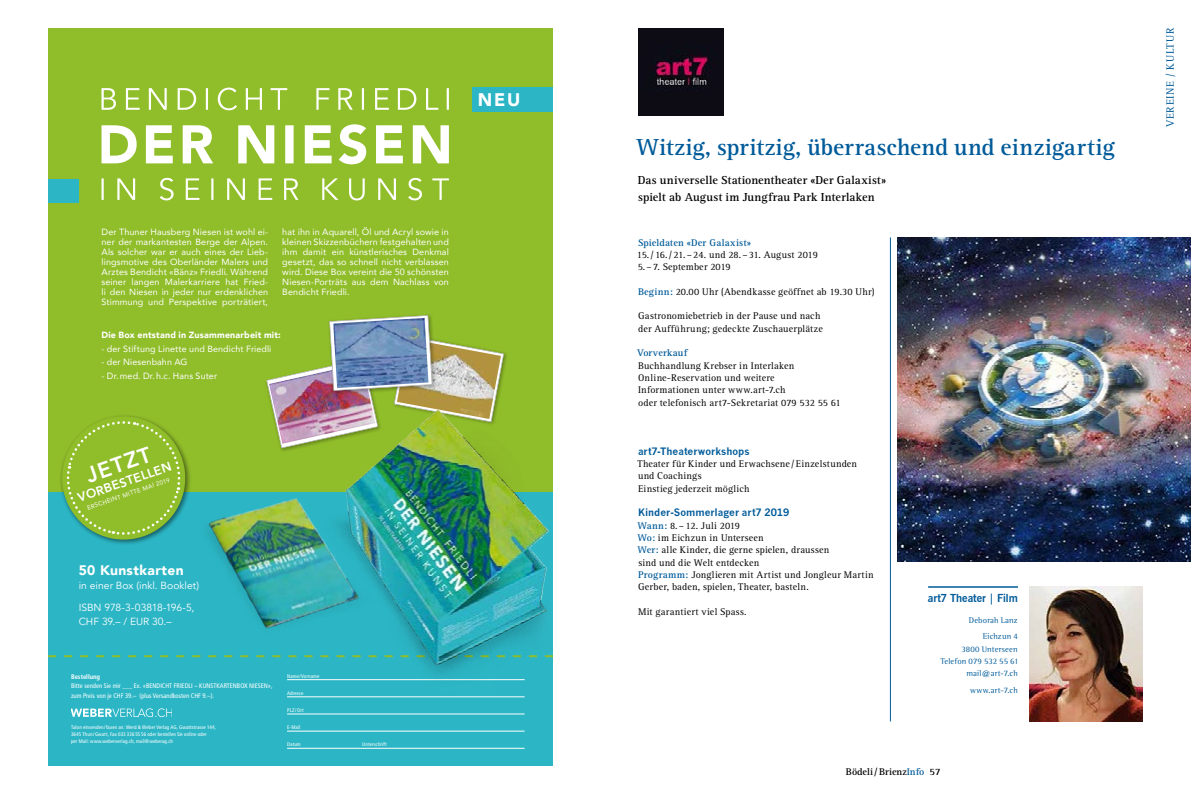
<style>
.page{position:relative;width:1191px;height:794px;background:#fff}
.page>*{position:absolute;margin:0;border:0;box-sizing:border-box;transform-origin:0 0}
.t1{font:700 24px "Rotis Serif";letter-spacing:.005em;color:#005b9a}
.t2{font:800 22.1px "Avenir";color:#fff}
.t3{font:900 18.2px "Avenir";color:#fff}
.t4{font:900 13.8px "Avenir";letter-spacing:.025em;color:#fff}
.t5{font:800 12.6px "Avenir";color:#fff}
.t6{font:700 12px/16.4px "Rotis Serif";letter-spacing:.005em;color:#000}
.t7{font:700 11px "News Gothic BT";letter-spacing:-.005em;color:#005b9a}
.t8{font:11px "Rotis Serif";letter-spacing:.065em;color:#005b9a}
.t9{font:10.3px/21.8px "Avenir";letter-spacing:.005em;color:#fff}
.t10{font:10px/12.3px "Rotis Serif";letter-spacing:.02em;color:#000}
.t11{font:700 10px "News Gothic";color:#005b9a}
.t12{font:700 10px "Rotis Serif";letter-spacing:.015em;color:#005b9a}
.t13{font:700 10px "Rotis Serif";color:#000}
.t14{font:9px/10px "Avenir";letter-spacing:.01em;color:#fff;text-align:justify}
.t15{font:900 9px "Avenir";letter-spacing:.02em;color:#fff}
.t16{font:8.5px/12.3px "AT Rotis Semi Serif";letter-spacing:.015em;color:#005b9a;text-align:right}
.t17{font:condensed 6.6px/9.7px "Frutiger";color:#fff}
.t18{font:700 condensed 6.6px "Frutiger";color:#fff}
.t19{font:6.2px "Avenir";color:#fff}
.t20{font:condensed 5.2px/7px "Frutiger";letter-spacing:.015em;color:#fff}
.s1{font-weight:700;color:#005b9a}
.s2{color:#005b9a}
</style>
<div class="page">
<img style="left:638px;top:28px;width:85px;height:88px">
<hr style="left:928px;top:586px;width:90px;height:2px;background:#005b9a">
<img style="left:1029px;top:586px;width:113px;height:135px">
<hr style="left:890px;top:237px;width:1px;height:484px;background:#005b9a">
<img style="left:897px;top:237px;width:294px;height:324px">
<div style="left:48px;top:28px;width:505px;height:730px;background:#90bd2a"></div>
<div style="left:392px;top:334px;width:116px;height:92px;background:#000;opacity:.3"></div>
<div style="left:265px;top:357px;width:117px;height:95px;background:#000;opacity:.3"></div>
<img style="left:266px;top:315px;width:238px;height:133px">
<img style="left:333px;top:318px;width:95px;height:70px">
<div style="left:48px;top:492px;width:505px;height:273px;background:#2cb6c5"></div>
<svg style="left:101px;top:178px;width:348px;height:22px"></svg>
<svg style="left:101px;top:124px;width:348px;height:40px"></svg>
<svg style="left:101px;top:88px;width:348px;height:22px"></svg>
<div style="left:472px;top:88px;width:81px;height:24px;background:#2cb6c5"></div>
<div style="left:48px;top:179px;width:31px;height:23px;background:#2cb6c5"></div>
<img style="left:208px;top:498px;width:104px;height:131px">
<svg style="left:60px;top:415px;width:130px;height:129px"></svg>
<hr style="left:287px;top:679px;width:237px;height:1px;background:#fff">
<hr style="left:287px;top:696px;width:237px;height:1px;background:#fff">
<hr style="left:287px;top:714px;width:237px;height:1px;background:#fff">
<hr style="left:287px;top:731px;width:237px;height:1px;background:#fff">
<hr style="left:287px;top:748px;width:237px;height:1px;background:#fff">
<svg style="left:48px;top:655px;width:264px;height:2px"></svg>
<img style="left:312px;top:394px;width:241px;height:287px">
<svg style="left:71px;top:708px;width:101px;height:9px"></svg>
<h3 class="t3" style="left:478px;top:84px;width:44px">NEU</h3>
<p class="t14" style="left:101px;top:227px;width:168px">Der Thuner Hausberg Niesen ist wohl ei&shy;ner der markantesten Berge der Alpen.<br>Als solcher war er auch eines der Lieb&shy;lingsmotive des Oberländer Malers und Arztes Bendicht «Bänz» Friedli. Während seiner langen Malerkarriere hat Fried&shy;li den Niesen in jeder nur erdenklichen Stimmung und Perspektive porträtiert,</p>
<p class="t14" style="left:282px;top:227px;width:168px">hat ihn in Aquarell, Öl und Acryl sowie in kleinen Skizzenbüchern festgehalten und ihm damit ein künstlerisches Denkmal gesetzt, das so schnell nicht verblassen wird. Diese Box vereint die 50 schönsten Niesen-Porträts aus dem Nachlass von Bendicht Friedli.</p>
<p class="t15" style="left:101px;top:327px;width:181px">Die Box entstand in Zusammenarbeit mit:</p>
<p class="t14" style="left:101px;top:343px;width:171px">- der Stiftung Linette und Bendicht Friedli</p>
<p class="t14" style="left:101px;top:357px;width:87px">- der Niesenbahn AG</p>
<p class="t14" style="left:101px;top:370px;width:117px">- Dr.med. Dr.h.c. Hans Suter</p>
<h2 class="t2" style="left:81px;top:459px;width:69px;rotate:-19deg">JETZT</h2>
<p class="t5" style="left:75px;top:489px;width:100px;rotate:-19deg">VORBESTELLEN</p>
<p class="t19" style="left:86px;top:503px;width:89px;rotate:-19deg">ERSCHEINT MITTE MAI 2019</p>
<h3 class="t4" style="left:79px;top:559px;width:106px">50 Kunstkarten</h3>
<p class="t9" style="left:79px;top:575px;width:122px">in einer Box (inkl. Booklet)<br>ISBN 978-3-03818-196-5,</p>
<p class="t9" style="left:79px;top:610px;width:94px">CHF 39.– / EUR 30.–</p>
<p class="t18" style="left:71px;top:672px;width:31px">Bestellung</p>
<p class="t17" style="left:71px;top:681px;width:203px">Bitte senden Sie mir ___ Ex. «BENDICHT FRIEDLI – KUNSTKARTENBOX NIESEN», zum Preis von je CHF 39.– (plus Versandkosten CHF 9.–).</p>
<p class="t20" style="left:71px;top:723px;width:146px">Talon einsenden/faxen an: Werd &amp; Weber Verlag AG, Gwattstrasse 144,<br>3645 Thun/Gwatt, Fax 033 336 55 56 oder bestellen Sie online oder<br>per Mail: www.weberverlag.ch, mail@weberag.ch</p>
<p class="t20" style="left:287px;top:672px;width:34px">Name/Vorname</p>
<p class="t20" style="left:287px;top:689px;width:18px">Adresse</p>
<p class="t20" style="left:287px;top:706px;width:18px">PLZ/Ort</p>
<p class="t20" style="left:287px;top:723px;width:15px">E-Mail</p>
<p class="t20" style="left:287px;top:741px;width:15px">Datum</p>
<p class="t20" style="left:362px;top:741px;width:26px">Unterschrift</p>
<h1 class="t1" style="left:636px;top:133px;width:480px">Witzig, spritzig, überraschend und einzigartig</h1>
<p class="t6" style="left:638px;top:172px;width:250px">Das universelle Stationentheater «Der Galaxist» spielt ab August im Jungfrau Park Interlaken</p>
<p class="t12" style="left:638px;top:236px;width:115px">Spieldaten «Der Galaxist»</p>
<p class="t10" style="left:637px;top:249px;width:183px">15./16./21.–24. und 28.–31. August 2019<br>5.–7. September 2019</p>
<p class="t10" style="left:638px;top:286px;width:238px"><span class="s1">Beginn:</span> 20.00 Uhr (Abendkasse geöffnet ab 19.30 Uhr)</p>
<p class="t10" style="left:638px;top:310px;width:186px">Gastronomiebetrieb in der Pause und nach der Aufführung; gedeckte Zuschauerplätze</p>
<p class="t12" style="left:637px;top:347px;width:52px">Vorverkauf</p>
<p class="t10" style="left:638px;top:359px;width:204px">Buchhandlung Krebser in Interlaken Online-Reservation und weitere<br>Informationen unter www.art-7.ch<br>oder telefonisch art7-Sekretariat 079 532 55 61</p>
<p class="t11" style="left:638px;top:445px;width:113px">art7-Theaterworkshops</p>
<p class="t10" style="left:637px;top:458px;width:221px">Theater für Kinder und Erwachsene/Einzelstunden und Coachings<br>Einstieg jederzeit möglich</p>
<p class="t11" style="left:638px;top:506px;width:153px">Kinder-Sommerlager art7 2019</p>
<p class="t10" style="left:637px;top:519px;width:238px"><span class="s1">Wann:</span> 8.–12. Juli 2019<br><span class="s1">Wo:</span> im Eichzun in Unterseen<br><span class="s1">Wer:</span> alle Kinder, die gerne spielen, draussen<br>sind und die Welt entdecken<br><span class="s1">Programm:</span> Jonglieren mit Artist und Jongleur Martin Gerber, baden, spielen, Theater, basteln.</p>
<p class="t10" style="left:638px;top:605px;width:110px">Mit garantiert viel Spass.</p>
<p class="t7" style="left:928px;top:592px;width:91px">art7 Theater | Film</p>
<p class="t16" style="left:969px;top:612px;width:50px;line-height:16.4px">Deborah Lanz<br>Eichzun 4</p>
<p class="t16" style="left:940px;top:642px;width:80px">3800 Unterseen<br>Telefon 079 532 55 61 mail@art-7.ch</p>
<p class="t16" style="left:970px;top:683px;width:49px">www.art-7.ch</p>
<p class="t13" style="left:846px;top:765px;width:96px">Bödeli/Brienz<span class="s2">Info</span> 57</p>
<p class="t8" style="left:1164px;top:127px;width:101px;rotate:-90deg">VEREINE / KULTUR</p>
</div>
